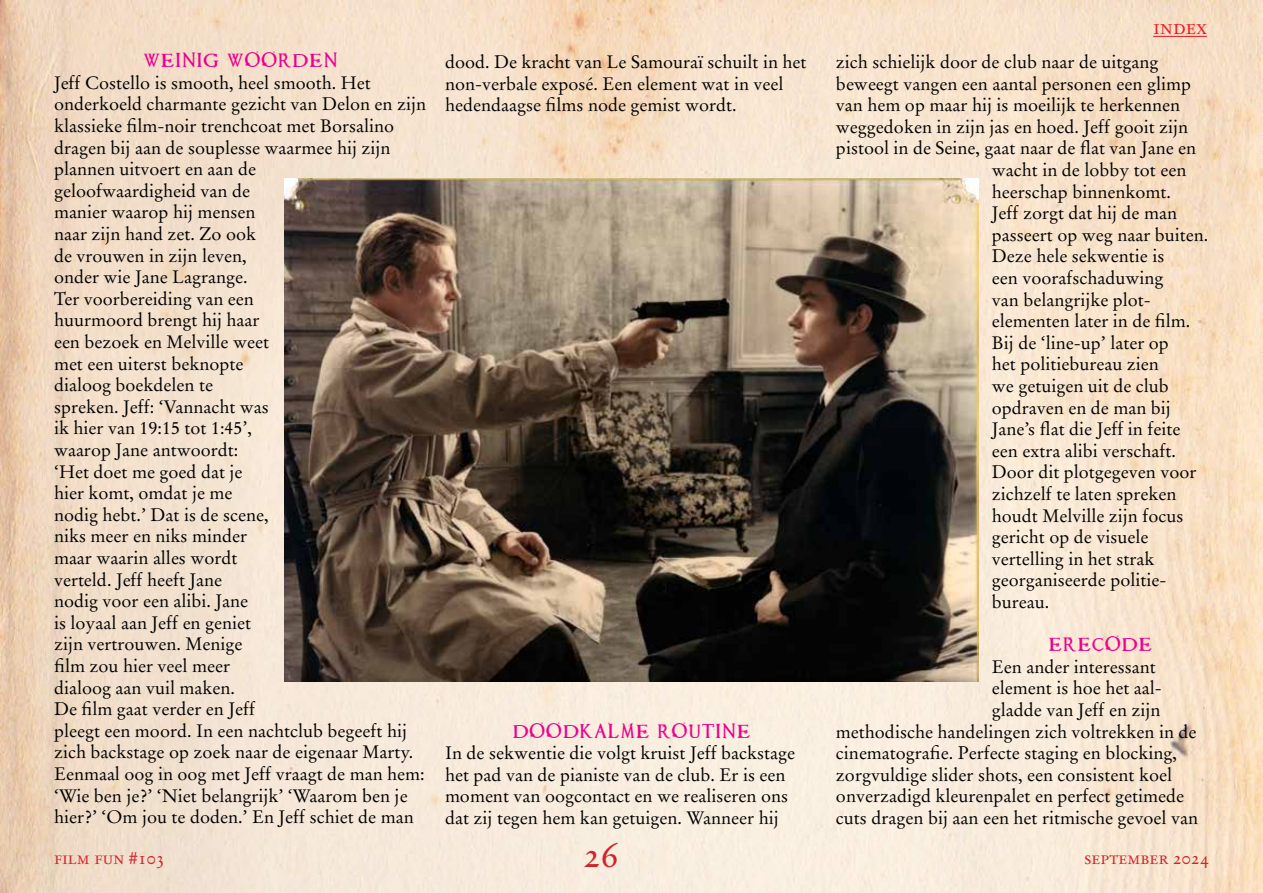
<style>
.page{position:relative;width:1263px;height:893px;background:#fff}
.page>*{position:absolute;margin:0;border:0;box-sizing:border-box;transform-origin:0 0}
.t1{font:36px "Stempel Garamond Roman SC";color:#d2232a}
.t2{font:21px "Stempel Garamond Roman SC";color:#ed1d24}
.t3{font:18px/21.6px "Stempel Garamond";color:#000}
.t4{font:18px "Requiem";letter-spacing:.1em;color:#ec008c}
.t5{font:18px "Stempel Garamond Roman SC";color:#d2232a}
</style>
<div class="page">
<img style="left:0;top:0;width:1263px;height:893px">
<img style="left:285px;top:178px;width:693px;height:504px">
<hr style="left:1153px;top:36px;width:54px;height:1px;background:#ed1d24">
<p class="t4" style="left:144px;top:52px;width:195px">WEINIG WOORDEN</p>
<p class="t3" style="left:54px;top:72px;width:374px">Jeff Costello is smooth, heel smooth. Het onderkoeld charmante gezicht van Delon en zijn klassieke film-noir trenchcoat met Borsalino dragen bij aan de souplesse waarmee hij zijn plannen uitvoert en aan de<br>geloofwaardigheid van de<br>manier waarop hij mensen<br>naar zijn hand zet. Zo ook<br>de vrouwen in zijn leven,<br>onder wie Jane Lagrange.<br>Ter voorbereiding van een<br>huurmoord brengt hij haar<br>een bezoek en Melville weet<br>met een uiterst beknopte<br>dialoog boekdelen te<br>spreken. Jeff: ‘Vannacht was<br>ik hier van 19:15 tot 1:45’,<br>waarop Jane antwoordt:<br>‘Het doet me goed dat je<br>hier komt, omdat je me<br>nodig hebt.’ Dat is de scene,<br>niks meer en niks minder<br>maar waarin alles wordt<br>verteld. Jeff heeft Jane<br>nodig voor een alibi. Jane<br>is loyaal aan Jeff en geniet<br>zijn vertrouwen. Menige<br>film zou hier veel meer<br>dialoog aan vuil maken.<br>De film gaat verder en Jeff<br>pleegt een moord. In een nachtclub begeeft hij zich backstage op zoek naar de eigenaar Marty.<br>Eenmaal oog in oog met Jeff vraagt de man hem: ‘Wie ben je?’ ‘Niet belangrijk’ ‘Waarom ben je hier?’ ‘Om jou te doden.’ En Jeff schiet de man</p>
<p class="t3" style="left:445px;top:51px;width:363px">dood. De kracht van Le Samouraï schuilt in het non-verbale exposé. Een element wat in veel hedendaagse films node gemist wordt.</p>
<p class="t4" style="left:513px;top:722px;width:238px">DOODKALME ROUTINE</p>
<p class="t3" style="left:445px;top:742px;width:352px">In de sekwentie die volgt kruist Jeff backstage het pad van de pianiste van de club. Er is een moment van oogcontact en we realiseren ons dat zij tegen hem kan getuigen. Wanneer hij</p>
<p class="t5" style="left:54px;top:847px;width:112px">film fun #103</p>
<h1 class="t1" style="left:583px;top:833px;width:37px">26</h1>
<p class="t2" style="left:1153px;top:14px;width:55px">index</p>
<p class="t3" style="left:836px;top:51px;width:324px">zich schielijk door de club naar de uitgang</p>
<p class="t3" style="left:836px;top:73px;width:356px">beweegt vangen een aantal personen een glimp</p>
<p class="t3" style="left:836px;top:94px;width:346px">van hem op maar hij is moeilijk te herkennen</p>
<p class="t3" style="left:836px;top:116px;width:354px">weggedoken in zijn jas en hoed. Jeff gooit zijn</p>
<p class="t3" style="left:836px;top:138px;width:362px">pistool in de Seine, gaat naar de flat van Jane en</p>
<p class="t3" style="left:992px;top:159px;width:196px">wacht in de lobby tot een</p>
<p class="t3" style="left:992px;top:181px;width:181px">heerschap binnenkomt.</p>
<p class="t3" style="left:992px;top:202px;width:187px">Jeff zorgt dat hij de man</p>
<p class="t3" style="left:992px;top:224px;width:218px">passeert op weg naar buiten.</p>
<p class="t3" style="left:992px;top:246px;width:174px">Deze hele sekwentie is</p>
<p class="t3" style="left:992px;top:267px;width:173px">een voorafschaduwing</p>
<p class="t3" style="left:992px;top:289px;width:161px">van belangrijke plot-</p>
<p class="t3" style="left:992px;top:310px;width:200px">elementen later in de film.</p>
<p class="t3" style="left:992px;top:332px;width:179px">Bij de ‘line-up’ later op</p>
<p class="t3" style="left:992px;top:354px;width:169px">het politiebureau zien</p>
<p class="t3" style="left:992px;top:375px;width:179px">we getuigen uit de club</p>
<p class="t3" style="left:992px;top:397px;width:181px">opdraven en de man bij</p>
<p class="t3" style="left:992px;top:418px;width:190px">Jane’s flat die Jeff in feite</p>
<p class="t3" style="left:992px;top:440px;width:185px">een extra alibi verschaft.</p>
<p class="t3" style="left:992px;top:462px;width:206px">Door dit plotgegeven voor</p>
<p class="t3" style="left:992px;top:483px;width:186px">zichzelf te laten spreken</p>
<p class="t3" style="left:992px;top:505px;width:193px">houdt Melville zijn focus</p>
<p class="t3" style="left:992px;top:526px;width:158px">gericht op de visuele</p>
<p class="t3" style="left:992px;top:548px;width:164px">vertelling in het strak</p>
<p class="t3" style="left:992px;top:570px;width:176px">georganiseerde politie-</p>
<p class="t3" style="left:992px;top:591px;width:59px">bureau.</p>
<p class="t4" style="left:1049px;top:636px;width:104px">ERECODE</p>
<p class="t3" style="left:992px;top:656px;width:165px">Een ander interessant</p>
<p class="t3" style="left:992px;top:678px;width:171px">element is hoe het aal-</p>
<p class="t3" style="left:992px;top:699px;width:170px">gladde van Jeff en zijn</p>
<p class="t3" style="left:836px;top:721px;width:362px">methodische handelingen zich voltrekken in de</p>
<p class="t3" style="left:836px;top:742px;width:342px">cinematografie. Perfecte staging en blocking,</p>
<p class="t3" style="left:836px;top:764px;width:338px">zorgvuldige slider shots, een consistent koel</p>
<p class="t3" style="left:836px;top:786px;width:349px">onverzadigd kleurenpalet en perfect getimede</p>
<p class="t3" style="left:836px;top:807px;width:363px">cuts dragen bij aan een het ritmische gevoel van</p>
<p class="t5" style="left:1084px;top:847px;width:126px">september 2024</p>
</div>
